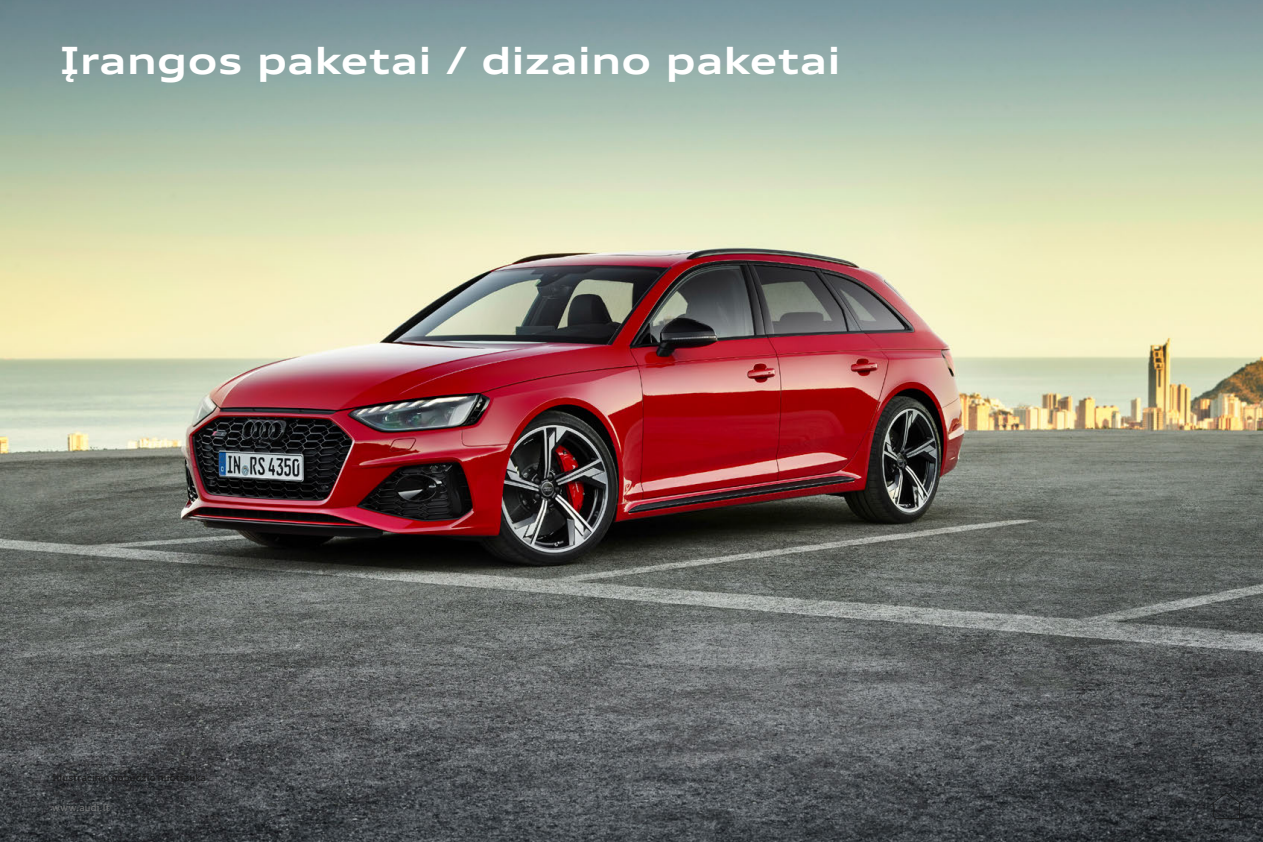
<style>
.page{position:relative;width:1263px;height:842px;background:#fff}
.page>*{position:absolute;margin:0;border:0;box-sizing:border-box;transform-origin:0 0}
.t1{font:700 expanded 37.5px "Audi Type";letter-spacing:.005em;color:#fff}
.t2{font:9.75px "Audi Type";letter-spacing:.02em;color:#181716}
.t3{font:9.75px "Audi Type";letter-spacing:.015em;color:#7b7b7a}
</style>
<div class="page">
<img style="left:0;top:0;width:1263px;height:842px">
<svg style="left:1209px;top:792px;width:35px;height:27px"></svg>
<h1 class="t1" style="left:60px;top:37px;width:783px">Įrangos paketai / dizaino paketai</h1>
<p class="t2" style="left:52px;top:771px;width:155px">Iliustracinio pobūdžio nuotrauka</p>
<p class="t3" style="left:52px;top:801px;width:59px">www.audi.lt</p>
</div>
